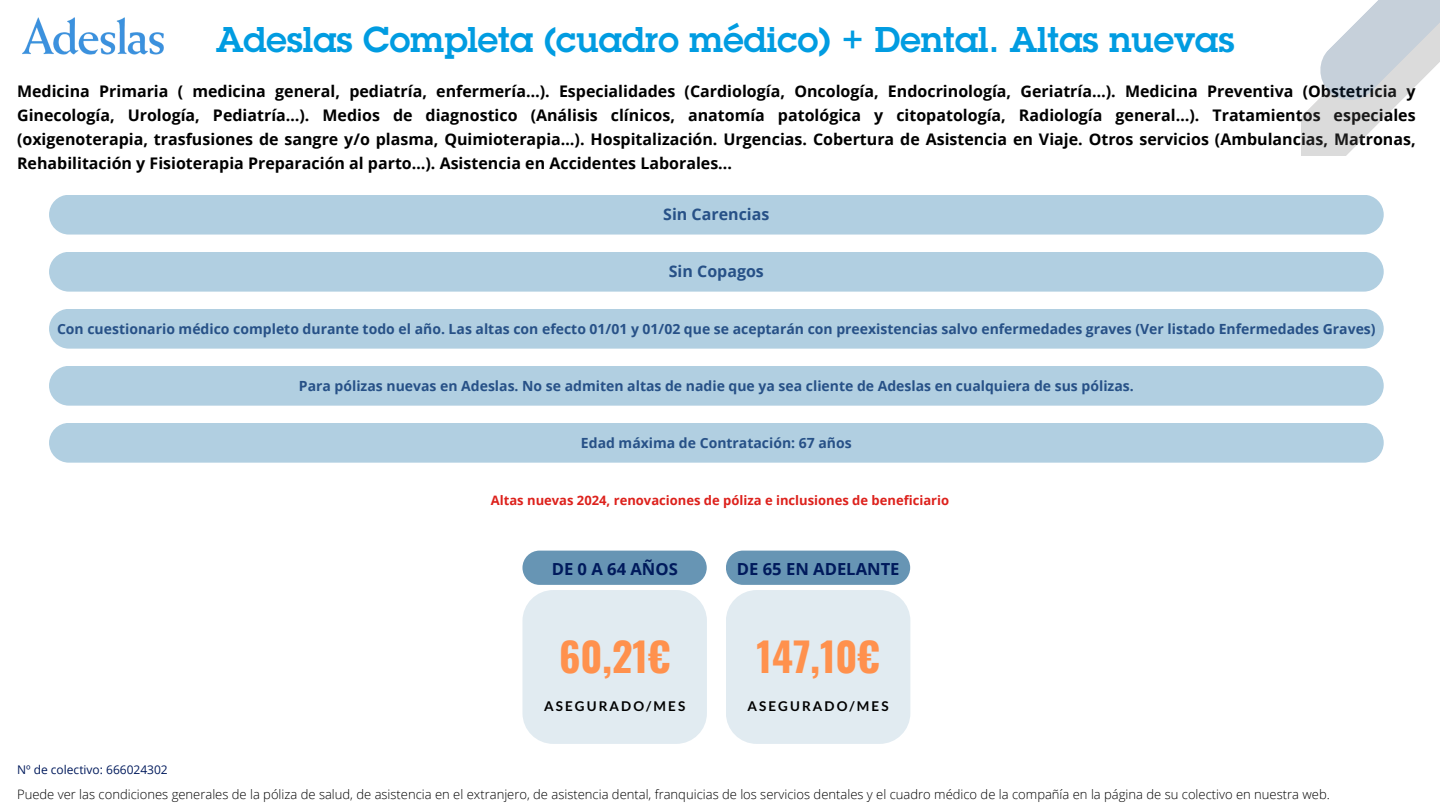
<style>
.page{position:relative;width:1440px;height:810px;background:#fff}
.page>*{position:absolute;margin:0;border:0;box-sizing:border-box;transform-origin:0 0}
.t1{font:700 40px "Oswald";color:#ff914d}
.t2{font:600 35px "Lubalin Graph Std";color:#019ce1}
.t3{font:700 16.6px "Open Sans";color:#001a5c}
.t4{font:700 16px/24px "Open Sans";color:#000;text-align:justify}
.t5{font:700 16px "Open Sans";color:#275187}
.t6{font:700 14px "Open Sans";color:#275187}
.t7{font:700 13.5px "Lato";letter-spacing:.155em;color:#000}
.t8{font:300 13px "Open Sans";color:#000}
.t9{font:700 13px "Open Sans";color:#dd211c}
.t10{font:12px "Open Sans";color:#001a5c}
</style>
<div class="page">
<div style="left:49px;top:366px;width:1335px;height:40px;background:#b1cfe1;border-radius:20px"></div>
<div style="left:49px;top:252px;width:1335px;height:40px;background:#b1cfe1;border-radius:20px"></div>
<div style="left:49px;top:309px;width:1335px;height:40px;background:#b1cfe1;border-radius:20px"></div>
<div style="left:49px;top:423px;width:1335px;height:40px;background:#b1cfe1;border-radius:20px"></div>
<div style="left:49px;top:195px;width:1335px;height:40px;background:#b1cfe1;border-radius:20px"></div>
<img style="left:22px;top:17px;width:142px;height:38px">
<svg style="left:1301px;top:0;width:139px;height:156px"></svg>
<div style="left:522px;top:590px;width:185px;height:154px;background:#e1ebf1;border-radius:31px"></div>
<div style="left:522px;top:551px;width:185px;height:34px;background:#6795b4;border-radius:17px"></div>
<div style="left:726px;top:551px;width:184px;height:34px;background:#6795b4;border-radius:17px"></div>
<div style="left:726px;top:590px;width:184px;height:154px;background:#e1ebf1;border-radius:31px"></div>
<p class="t2" style="left:216px;top:26px;width:1020px">Adeslas Completa (cuadro médico) + Dental. Altas nuevas</p>
<p class="t4" style="left:17px;top:79px;width:1400px">Medicina Primaria ( medicina general, pediatría, enfermería…). Especialidades (Cardiología, Oncología, Endocrinología, Geriatría…). Medicina Preventiva (Obstetricia y Ginecología, Urología, Pediatría…). Medios de diagnostico (Análisis clínicos, anatomía patológica y citopatología, Radiología general…). Tratamientos especiales (oxigenoterapia, trasfusiones de sangre y/o plasma, Quimioterapia…). Hospitalización. Urgencias. Cobertura de Asistencia en Viaje. Otros servicios (Ambulancias, Matronas, Rehabilitación y Fisioterapia Preparación al parto…). Asistencia en Accidentes Laborales...</p>
<p class="t5" style="left:663px;top:203px;width:108px">Sin Carencias</p>
<p class="t5" style="left:669px;top:260px;width:97px">Sin Copagos</p>
<p class="t6" style="left:57px;top:319px;width:1320px">Con cuestionario médico completo durante todo el año. Las altas con efecto 01/01 y 01/02 que se aceptarán con preexistencias salvo enfermedades graves (Ver listado Enfermedades Graves)</p>
<p class="t6" style="left:299px;top:376px;width:836px">Para pólizas nuevas en Adeslas. No se admiten altas de nadie que ya sea cliente de Adeslas en cualquiera de sus pólizas.</p>
<p class="t6" style="left:581px;top:433px;width:272px">Edad máxima de Contratación: 67 años</p>
<p class="t9" style="left:491px;top:491px;width:460px">Altas nuevas 2024, renovaciones de póliza e inclusiones de beneficiario</p>
<p class="t3" style="left:552px;top:557px;width:128px">DE 0 A 64 AÑOS</p>
<p class="t3" style="left:737px;top:557px;width:164px">DE 65 EN ADELANTE</p>
<p class="t1" style="left:559px;top:625px;width:113px">60,21€</p>
<p class="t1" style="left:756px;top:625px;width:125px">147,10€</p>
<p class="t10" style="left:17px;top:761px;width:152px">Nº de colectivo: 666024302</p>
<p class="t7" style="left:544px;top:698px;width:143px">ASEGURADO/MES</p>
<p class="t7" style="left:747px;top:698px;width:143px">ASEGURADO/MES</p>
<p class="t8" style="left:17px;top:785px;width:1314px">Puede ver las condiciones generales de la póliza de salud, de asistencia en el extranjero, de asistencia dental, franquicias de los servicios dentales y el cuadro médico de la compañía en la página de su colectivo en nuestra web.</p>
</div>
